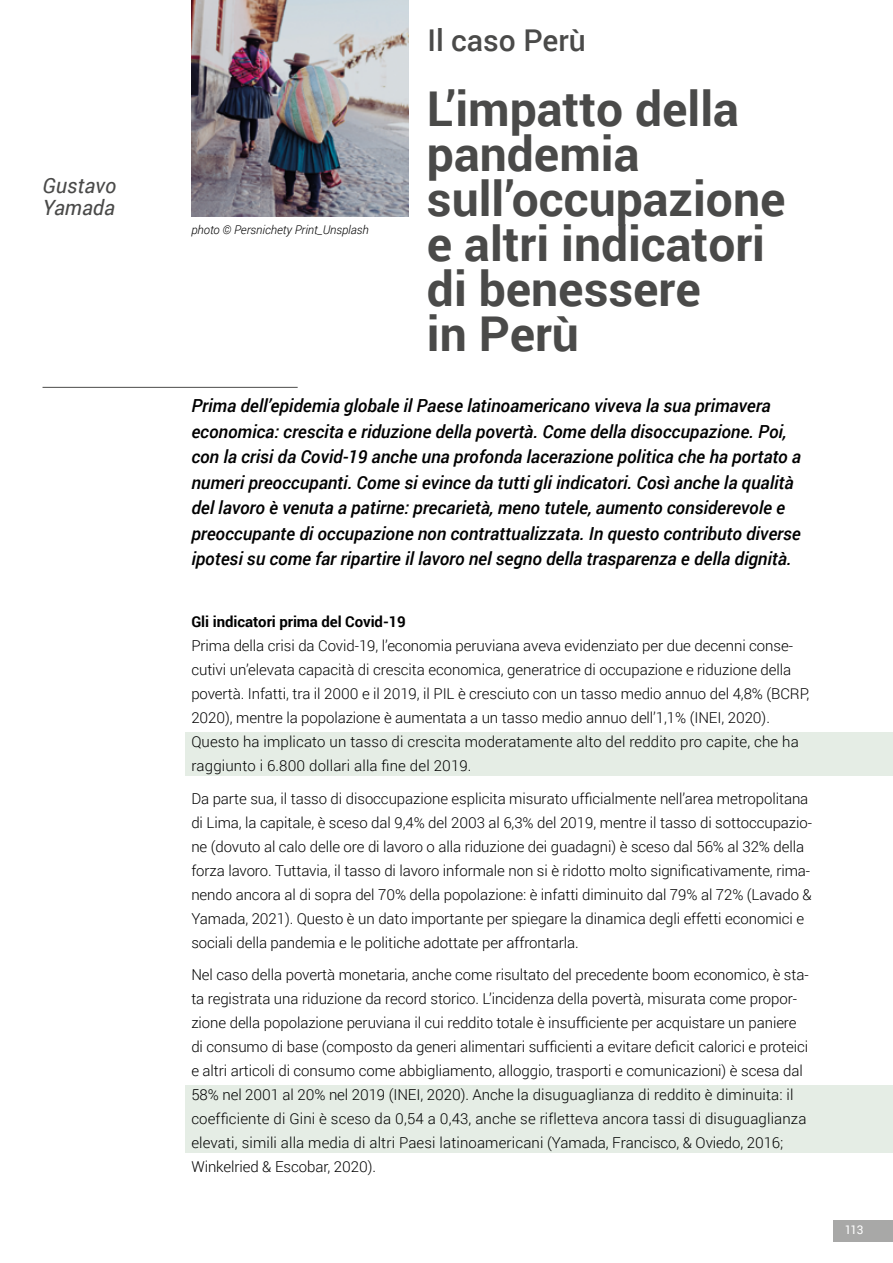
<style>
.page{position:relative;width:893px;height:1263px;background:#fff}
.page>*{position:absolute;margin:0;border:0;box-sizing:border-box;transform-origin:0 0}
.t1{font:700 48px/45px "Roboto";color:#4a4a49}
.t2{font:500 30px "Roboto";color:#4a4a49}
.t3{font:italic 21px/22.5px "Roboto";color:#4a4a49}
.t4{font:italic 500 18px/25.5px "Roboto";letter-spacing:-.005em;color:#000}
.t5{font:300 15px/24px "Roboto";letter-spacing:-.005em;color:#000}
.t6{font:700 15px "Roboto";letter-spacing:-.005em;color:#000}
.t7{font:italic 300 12px "Roboto";letter-spacing:-.005em;color:#000}
.t8{font:12px "Roboto";color:#fff}
</style>
<div class="page">
<div style="left:833px;top:1220px;width:60px;height:22px;background:#a8a8a7"></div>
<div style="left:186px;top:732px;width:707px;height:44px;background:#e5ede5"></div>
<div style="left:186px;top:1085px;width:707px;height:67px;background:#e5ede5"></div>
<hr style="left:43px;top:387px;width:255px;height:1px;background:#4a4a49">
<img style="left:191px;top:0;width:217px;height:217px">
<h3 class="t3" style="left:43px;top:173px;width:75px">Gustavo<br>Yamada</h3>
<p class="t7" style="left:191px;top:221px;width:179px">photo © Persnichety Print_Unsplash</p>
<h2 class="t2" style="left:427px;top:19px;width:160px">Il caso Perù</h2>
<h1 class="t1" style="left:427px;top:85px;width:360px">L’impatto della pandemia sull’occupazione e altri indicatori di benessere<br>in Perù</h1>
<p class="t4" style="left:191px;top:392px;width:611px">Prima dell’epidemia globale il Paese latinoamericano viveva la sua primavera economica: crescita e riduzione della povertà. Come della disoccupazione. Poi, con la crisi da Covid-19 anche una profonda lacerazione politica che ha portato a numeri preoccupanti. Come si evince da tutti gli indicatori. Così anche la qualità del lavoro è venuta a patirne: precarietà, meno tutele, aumento considerevole e preoccupante di occupazione non contrattualizzata. In questo contributo diverse ipotesi su come far ripartire il lavoro nel segno della trasparenza e della dignità.</p>
<p class="t6" style="left:191px;top:611px;width:216px">Gli indicatori prima del Covid-19</p>
<p class="t5" style="left:191px;top:633px;width:619px">Prima della crisi da Covid-19, l’economia peruviana aveva evidenziato per due decenni conse&shy;cutivi un’elevata capacità di crescita economica, generatrice di occupazione e riduzione della povertà. Infatti, tra il 2000 e il 2019, il PIL è cresciuto con un tasso medio annuo del 4,8% (BCRP, 2020), mentre la popolazione è aumentata a un tasso medio annuo dell’1,1% (INEI, 2020).<br>Questo ha implicato un tasso di crescita moderatamente alto del reddito pro capite, che ha raggiunto i 6.800 dollari alla fine del 2019.</p>
<p class="t5" style="left:191px;top:786px;width:622px">Da parte sua, il tasso di disoccupazione esplicita misurato ufficialmente nell’area metropolitana di Lima, la capitale, è sceso dal 9,4% del 2003 al 6,3% del 2019, mentre il tasso di sottoccupazio&shy;ne (dovuto al calo delle ore di lavoro o alla riduzione dei guadagni) è sceso dal 56% al 32% della forza lavoro. Tuttavia, il tasso di lavoro informale non si è ridotto molto significativamente, rima&shy;nendo ancora al di sopra del 70% della popolazione: è infatti diminuito dal 79% al 72% (Lavado &amp; Yamada, 2021). Questo è un dato importante per spiegare la dinamica degli effetti economici e sociali della pandemia e le politiche adottate per affrontarla.</p>
<p class="t5" style="left:191px;top:962px;width:619px">Nel caso della povertà monetaria, anche come risultato del precedente boom economico, è sta&shy;ta registrata una riduzione da record storico. L’incidenza della povertà, misurata come propor&shy;zione della popolazione peruviana il cui reddito totale è insufficiente per acquistare un paniere di consumo di base (composto da generi alimentari sufficienti a evitare deficit calorici e proteici e altri articoli di consumo come abbigliamento, alloggio, trasporti e comunicazioni) è scesa dal 58% nel 2001 al 20% nel 2019 (INEI, 2020). Anche la disuguaglianza di reddito è diminuita: il coefficiente di Gini è sceso da 0,54 a 0,43, anche se rifletteva ancora tassi di disuguaglianza elevati, simili alla media di altri Paesi latinoamericani (Yamada, Francisco, &amp; Oviedo, 2016; Winkelried &amp; Escobar, 2020).</p>
<p class="t8" style="left:845px;top:1221px;width:20px">113</p>
</div>
